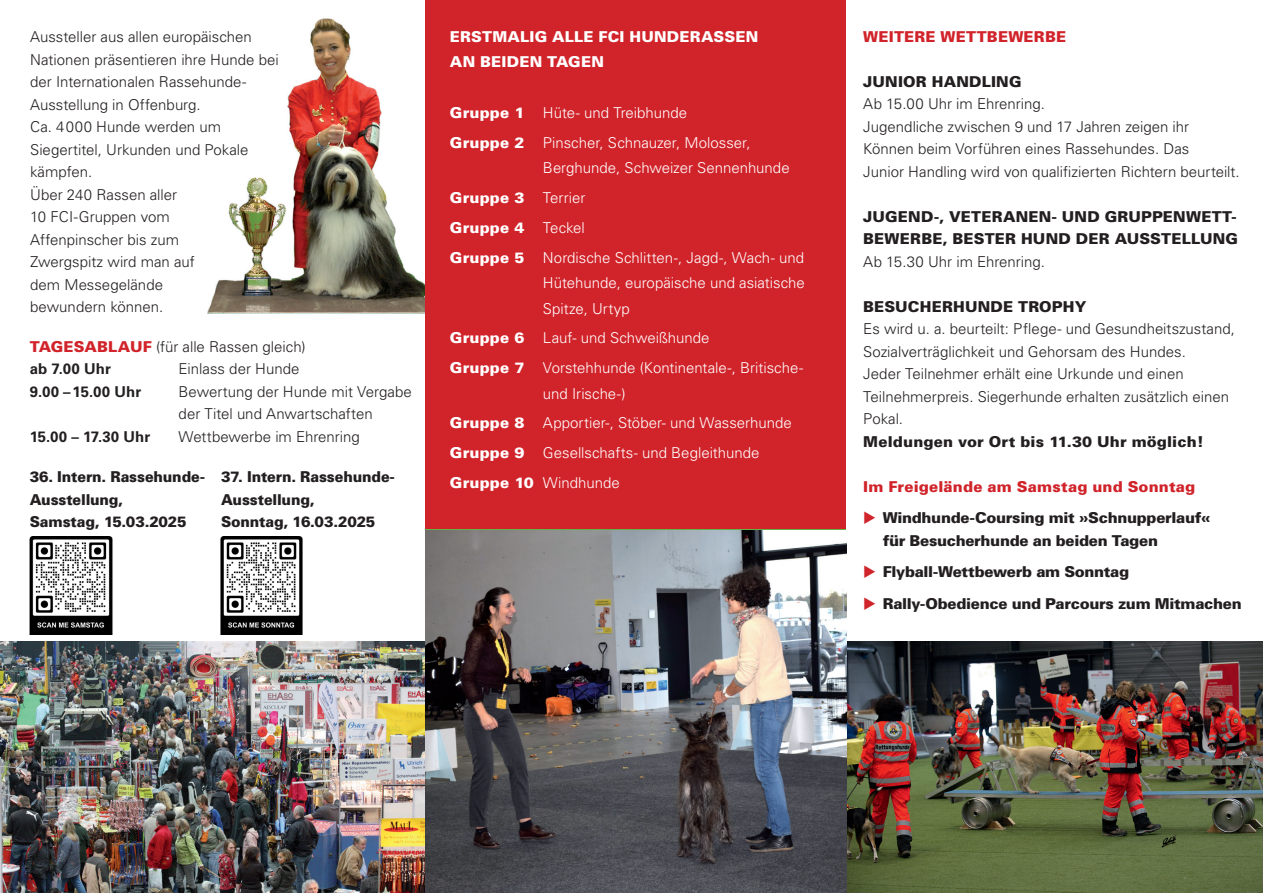
<style>
.page{position:relative;width:1263px;height:893px;background:#fff}
.page>*{position:absolute;margin:0;border:0;box-sizing:border-box;transform-origin:0 0}
.t1{font:300 15px/22.5px "Univers";color:#231f20}
.t2{font:300 15px "Univers";color:#fff}
.t3{font:900 15px "Univers";letter-spacing:-.01em;color:#231f20}
.t4{font:900 15px "Univers";letter-spacing:-.01em;color:#231f20;scale:.95 1}
.t5{font:900 15px/22.5px "Univers";letter-spacing:.015em;color:#231f20}
.t6{font:900 15px "Univers";letter-spacing:.015em;color:#fff}
.t7{font:900 15px "Univers";letter-spacing:.015em;color:#d1232a}
.t8{font:700 15px "Univers";letter-spacing:.01em;color:#231f20}
.t9{font:900 15px "Univers";letter-spacing:.01em;color:#231f20}
.s1{font-weight:900;color:#d1232a}
.s2{font-weight:900}
.s3{font-weight:300}
.s4{color:#d1232a}
</style>
<div class="page">
<img style="left:846px;top:641px;width:417px;height:252px">
<img style="left:207px;top:18px;width:218px;height:295px">
<div style="left:425px;top:0;width:421px;height:530px;background:#d1232a"></div>
<img style="left:0;top:641px;width:425px;height:252px">
<img style="left:425px;top:530px;width:421px;height:363px">
<img style="left:29px;top:537px;width:84px;height:98px">
<img style="left:220px;top:537px;width:83px;height:98px">
<p class="t1" style="left:30px;top:25px;width:223px">Aussteller aus allen europäischen</p>
<p class="t1" style="left:30px;top:48px;width:250px">Nationen präsentieren ihre Hunde bei der Internationalen Rassehunde-</p>
<p class="t1" style="left:30px;top:93px;width:172px">Ausstellung in Offenburg.</p>
<p class="t1" style="left:30px;top:115px;width:193px">Ca. 4 000 Hunde werden um</p>
<p class="t1" style="left:30px;top:138px;width:220px">Siegertitel, Urkunden und Pokale</p>
<p class="t1" style="left:30px;top:160px;width:64px">kämpfen.</p>
<p class="t1" style="left:30px;top:183px;width:149px">Über 240 Rassen aller</p>
<p class="t1" style="left:30px;top:205px;width:141px">10 FCI-Gruppen vom</p>
<p class="t1" style="left:30px;top:228px;width:150px">Affenpinscher bis zum</p>
<p class="t1" style="left:30px;top:250px;width:166px">Zwergspitz wird man auf</p>
<p class="t1" style="left:30px;top:273px;width:134px">dem Messegelände</p>
<p class="t1" style="left:30px;top:295px;width:135px">bewundern können.</p>
<p class="t1" style="left:30px;top:335px;width:277px"><span class="s1">TAGESABLAUF</span> (für alle Rassen gleich)</p>
<p class="t8" style="left:30px;top:360px;width:83px">ab 7.00 Uhr</p>
<p class="t1" style="left:179px;top:358px;width:122px">Einlass der Hunde</p>
<p class="t8" style="left:30px;top:383px;width:113px">9.00 –15.00 Uhr</p>
<p class="t1" style="left:179px;top:380px;width:235px">Bewertung der Hunde mit Vergabe der Titel und Anwartschaften</p>
<p class="t8" style="left:30px;top:428px;width:122px">15.00 – 17.30 Uhr</p>
<p class="t1" style="left:179px;top:425px;width:183px">Wettbewerbe im Ehrenring</p>
<p class="t4" style="left:30px;top:468px;width:386px">36. Intern. Rassehunde- 37. Intern. Rassehunde-</p>
<p class="t4" style="left:30px;top:490px;width:100px">Ausstellung,</p>
<p class="t4" style="left:221px;top:490px;width:100px">Ausstellung,</p>
<p class="t4" style="left:30px;top:513px;width:167px">Samstag, 15.03.2025</p>
<p class="t4" style="left:221px;top:513px;width:164px">Sonntag, 16.03.2025</p>
<p class="t6" style="left:450px;top:27px;width:310px">ERSTMALIG ALLE FCI HUNDERASSEN</p>
<p class="t6" style="left:450px;top:53px;width:155px">AN BEIDEN TAGEN</p>
<p class="t2" style="left:450px;top:104px;width:239px"><span class="s2">Gruppe 1</span> Hüte- und Treibhunde</p>
<p class="t2" style="left:450px;top:134px;width:302px"><span class="s2">Gruppe 2</span> Pinscher, Schnauzer, Molosser,</p>
<p class="t2" style="left:543px;top:159px;width:248px">Berghunde, Schweizer Sennenhunde</p>
<p class="t6" style="left:450px;top:189px;width:137px">Gruppe 3 <span class="s3">Terrier</span></p>
<p class="t6" style="left:450px;top:218px;width:136px">Gruppe 4 <span class="s3">Teckel</span></p>
<p class="t2" style="left:450px;top:248px;width:356px"><span class="s2">Gruppe 5</span> Nordische Schlitten-, Jagd-, Wach- und</p>
<p class="t2" style="left:543px;top:274px;width:263px">Hütehunde, europäische und asiatische</p>
<p class="t2" style="left:543px;top:299px;width:88px">Spitze, Urtyp</p>
<p class="t2" style="left:450px;top:329px;width:261px"><span class="s2">Gruppe 6</span> Lauf- und Schweißhunde</p>
<p class="t2" style="left:450px;top:359px;width:355px"><span class="s2">Gruppe 7</span> Vorstehhunde (Kontinentale-, Britische-</p>
<p class="t2" style="left:543px;top:384px;width:84px">und Irische-)</p>
<p class="t2" style="left:450px;top:414px;width:343px"><span class="s2">Gruppe 8</span> Apportier-, Stöber- und Wasserhunde</p>
<p class="t2" style="left:450px;top:444px;width:311px"><span class="s2">Gruppe 9</span> Gesellschafts- und Begleithunde</p>
<p class="t2" style="left:450px;top:474px;width:172px"><span class="s2">Gruppe 10</span> Windhunde</p>
<p class="t7" style="left:863px;top:27px;width:204px">WEITERE WETTBEWERBE</p>
<p class="t5" style="left:863px;top:70px;width:160px">JUNIOR HANDLING</p>
<p class="t1" style="left:863px;top:93px;width:183px">Ab 15.00 Uhr im Ehrenring.</p>
<p class="t1" style="left:863px;top:115px;width:327px">Jugendliche zwischen 9 und 17 Jahren zeigen ihr</p>
<p class="t1" style="left:863px;top:138px;width:328px">Können beim Vorführen eines Rassehundes. Das</p>
<p class="t1" style="left:863px;top:160px;width:378px">Junior Handling wird von qualifizierten Richtern beurteilt.</p>
<p class="t5" style="left:863px;top:205px;width:376px">JUGEND-, VETERANEN- UND GRUPPENWETT-<br>BEWERBE, BESTER HUND DER AUSSTELLUNG</p>
<p class="t1" style="left:863px;top:250px;width:183px">Ab 15.30 Uhr im Ehrenring.</p>
<p class="t5" style="left:863px;top:295px;width:225px">BESUCHERHUNDE TROPHY</p>
<p class="t1" style="left:863px;top:318px;width:373px">Es wird u. a. beurteilt: Pflege- und Gesundheitszustand,<br>Sozialverträglichkeit und Gehorsam des Hundes.</p>
<p class="t1" style="left:863px;top:363px;width:322px">Jeder Teilnehmer erhält eine Urkunde und einen</p>
<p class="t1" style="left:863px;top:385px;width:367px">Teilnehmerpreis. Siegerhunde erhalten zusätzlich einen<br>Pokal.</p>
<p class="t9" style="left:863px;top:432px;width:342px">Meldungen vor Ort bis 11.30 Uhr möglich!</p>
<p class="t7" style="left:863px;top:477px;width:333px">Im Freigelände am Samstag und Sonntag</p>
<p class="t3" style="left:863px;top:509px;width:349px"><span class="s4">◆</span> Windhunde-Coursing mit »Schnupperlauf«</p>
<p class="t3" style="left:883px;top:531px;width:277px">für Besucherhunde an beiden Tagen</p>
<p class="t3" style="left:863px;top:563px;width:267px"><span class="s4">◆</span> Flyball-Wettbewerb am Sonntag</p>
<p class="t3" style="left:863px;top:594px;width:380px"><span class="s4">◆</span> Rally-Obedience und Parcours zum Mitmachen</p>
</div>
